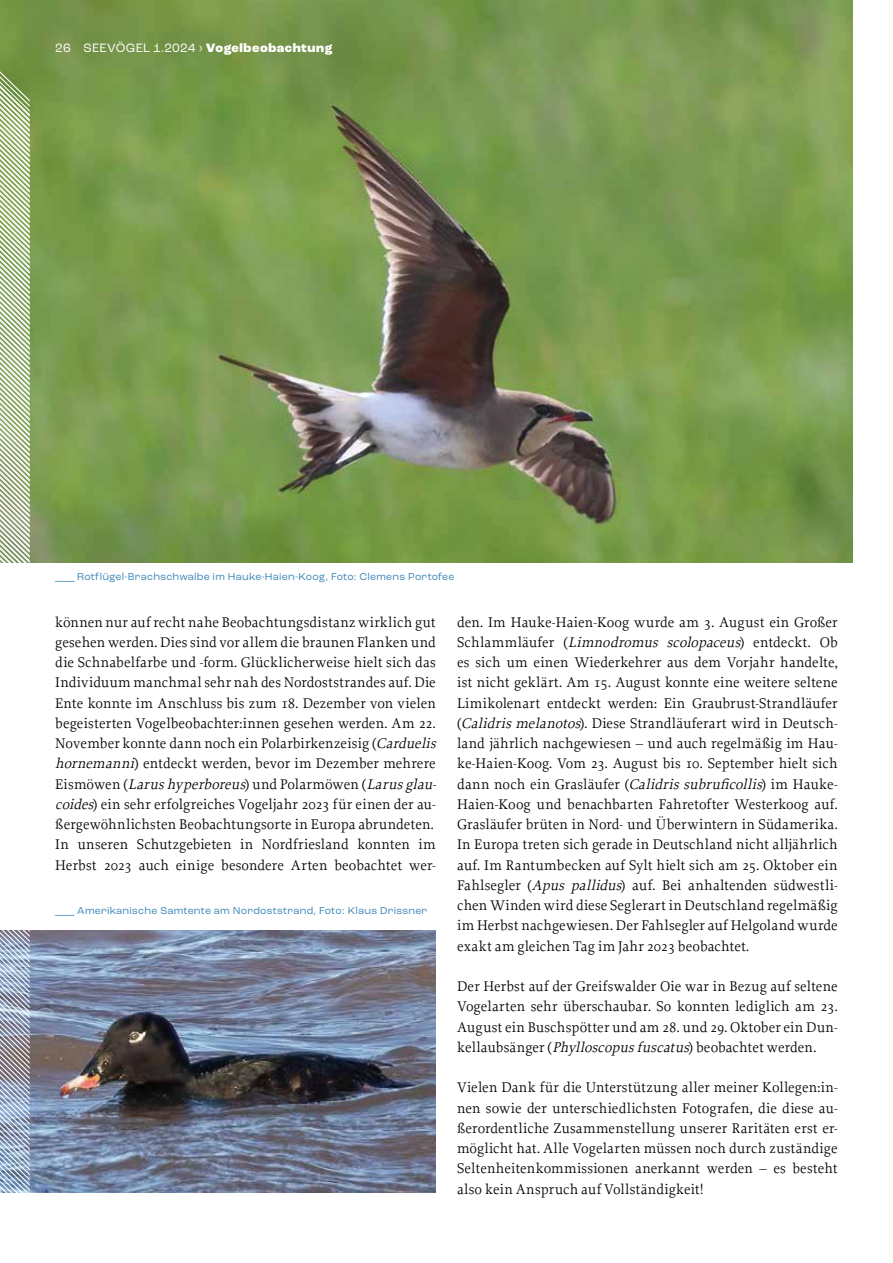
<style>
.page{position:relative;width:893px;height:1263px;background:#fff}
.page>*{position:absolute;margin:0;border:0;box-sizing:border-box;transform-origin:0 0}
.t1{font:14.7px/20.2px "Proforma";letter-spacing:.01em;color:#000;text-align:justify}
.t2{font:12.75px "Roc Grotesk";letter-spacing:.02em;color:#fff}
.t3{font:10.5px "Roc Grotesk";letter-spacing:.025em;color:#3b87b8}
.s1{font-weight:800}
.s2{font-weight:500}
.s3{font-style:italic}
</style>
<div class="page">
<img style="left:0;top:0;width:853px;height:562px">
<hr style="left:892px;top:838px;width:1px;height:425px;background:#7cafd4">
<img style="left:30px;top:930px;width:406px;height:263px">
<svg style="left:0;top:71px;width:30px;height:1122px"></svg>
<p class="t2" style="left:55px;top:40px;width:279px">26 SEEVÖGEL 1.2024 › <span class="s1">Vogelbeobachtung</span></p>
<p class="t3" style="left:55px;top:570px;width:401px"><span class="s2">___</span> Rotflügel-Brachschwalbe im Hauke-Haien-Koog, Foto: Clemens Portofee</p>
<p class="t1" style="left:55px;top:611px;width:386px;text-align:left">können nur auf recht nahe Beobachtungsdistanz wirklich gut gesehen werden. Dies sind vor allem die braunen Flanken und die Schnabelfarbe und -form. Glücklicherweise hielt sich das Individuum manchmal sehr nah des Nordoststrandes auf. Die Ente konnte im Anschluss bis zum 18. Dezember von vielen begeisterten Vogelbeobachter:innen gesehen werden. Am 22.<br>November konnte dann noch ein Polarbirkenzeisig (<span class="s3">Carduelis hornemanni</span>) entdeckt werden, bevor im Dezember mehrere E i s m ö w e n ( <span class="s3">Larushyperboreus</span>) u n d P o l a r m ö w e n ( <span class="s3">Larusglau&shy;coides</span>) ein sehr erfolgreiches Vogeljahr 2023 für einen der au&shy;ßergewöhnlichsten Beobachtungsorte in Europa abrundeten.<br>In unseren Schutzgebieten in Nordfriesland konnten im Herbst 2023 auch einige besondere Arten beobachtet wer-</p>
<p class="t1" style="left:457px;top:611px;width:382px">den. Im Hauke-Haien-Koog wurde am 3. August ein Großer Schlammläufer (<span class="s3">Limnodromus scolopaceus</span>) entdeckt. Ob es sich um einen Wiederkehrer aus dem Vorjahr handelte, ist nicht geklärt. Am 15. August konnte eine weitere seltene Limikolenart entdeckt werden: Ein Graubrust-Strandläufer (<span class="s3">Calidrismelanotos</span>). Diese Strandläuferart wird in Deutsch&shy;land jährlich nachgewiesen – und auch regelmäßig im Hau&shy;ke-Haien-Koog. Vom 23. August bis 10. September hielt sich dann noch ein Grasläufer (<span class="s3">Calidris subruficollis</span>) im Hauke-Haien-Koog und benachbarten Fahretofter Westerkoog auf.<br>Grasläufer brüten in Nord- und Überwintern in Südamerika.<br>In Europa treten sich gerade in Deutschland nicht alljährlich auf. Im Rantumbecken auf Sylt hielt sich am 25. Oktober ein Fahlsegler (<span class="s3">Apus pallidus</span>) auf. Bei anhaltenden südwestli&shy;chen Winden wird diese Seglerart in Deutschland regelmäßig im Herbst nachgewiesen. Der Fahlsegler auf Helgoland wurde exakt am gleichen Tag im Jahr 2023 beobachtet.</p>
<p class="t1" style="left:457px;top:976px;width:382px">Der Herbst auf der Greifswalder Oie war in Bezug auf seltene Vogelarten sehr überschaubar. So konnten lediglich am 23.<br>August ein Buschspötter und am 28. und 29. Oktober ein Dun&shy;kellaubsänger (<span class="s3">Phylloscopusfuscatus</span>) beobachtet werden.</p>
<p class="t1" style="left:457px;top:1077px;width:382px">Vielen Dank für die Unterstützung aller meiner Kollegen:in&shy;nen sowie der unterschiedlichsten Fotografen, die diese au&shy;ßerordentliche Zusammenstellung unserer Raritäten erst er&shy;möglicht hat. Alle Vogelarten müssen noch durch zuständige Seltenheitenkommissionen anerkannt werden – es besteht also kein Anspruch auf Vollständigkeit!</p>
<p class="t3" style="left:55px;top:904px;width:374px"><span class="s2">___</span> Amerikanische Samtente am Nordoststrand, Foto: Klaus Drissner</p>
</div>
